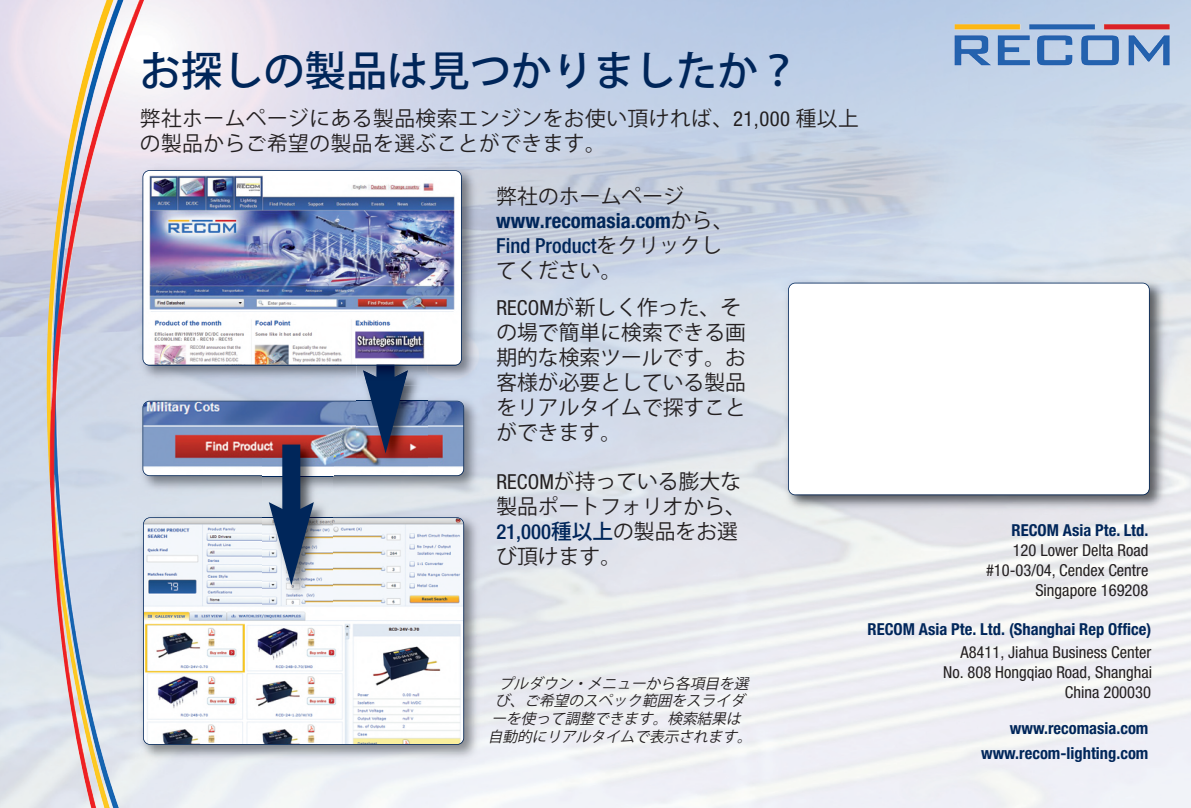
<style>
.page{position:relative;width:1191px;height:808px;background:#fff}
.page>*{position:absolute;margin:0;border:0;box-sizing:border-box;transform-origin:0 0}
.t1{font:500 41.25px "Koz Go Pro";color:#00265a}
.t2{font:20.7px/24.9px "Koz Go Pro";letter-spacing:.005em;color:#231f20}
.t3{font:20.7px/24.9px "Koz Go Pro";letter-spacing:.025em;color:#231f20}
.t4{font:700 condensed 20.7px/24.9px "Helvetica Neue";color:#00265a}
.t5{font:500 condensed 20.7px "Helvetica Neue";color:#00265a}
.t6{font:condensed 16.5px/19.8px "Helvetica Neue";color:#231f20;text-align:right}
.t7{font:700 condensed 16.5px/24.3px "Helvetica Neue";color:#00265a;text-align:right}
.t8{font:italic 14.7px/17.5px "Koz Go Pro";color:#231f20;text-align:center}
.s1{font-family:"Helvetica Neue";font-stretch:condensed}
.s2{font-family:"Koz Go Pro";font-weight:400;font-stretch:normal;color:#231f20}
.s3{font-weight:500}
.s4{font-family:"Koz Go Pro";font-stretch:normal}
</style>
<div class="page">
<img style="left:0;top:0;width:1191px;height:808px">
<img style="left:124px;top:0;width:15px;height:38px">
<img style="left:135px;top:511px;width:349px;height:253px">
<svg style="left:143px;top:517px;width:321px;height:228px"></svg>
<img style="left:136px;top:394px;width:348px;height:102px">
<img style="left:142px;top:385px;width:322px;height:91px">
<img style="left:262px;top:438px;width:71px;height:167px">
<div style="left:282px;top:445px;width:18px;height:73px;background:#00265a"></div>
<svg style="left:269px;top:502px;width:45px;height:83px"></svg>
<img style="left:781px;top:276px;width:387px;height:239px">
<svg style="left:788px;top:283px;width:361px;height:212px"></svg>
<img style="left:136px;top:163px;width:345px;height:222px">
<img style="left:356px;top:366px;width:71px;height:19px">
<img style="left:363px;top:366px;width:45px;height:19px">
<svg style="left:142px;top:170px;width:320px;height:196px"></svg>
<div style="left:149px;top:173px;width:305px;height:138px;background:#fff"></div>
<img style="left:150px;top:175px;width:304px;height:135px">
<img style="left:954px;top:24px;width:215px;height:41px">
<h1 class="t1" style="left:140px;top:44px;width:661px">お探しの製品は見つかりましたか？</h1>
<p class="t3" style="left:140px;top:107px;width:720px">弊社ホームページにある製品検索エンジンをお使い頂ければ、<span class="s1">21,000</span> 種以上の製品からご希望の製品を選ぶことができます。</p>
<p class="t2" style="left:496px;top:184px;width:189px">弊社のホームページ</p>
<p class="t4" style="left:496px;top:208px;width:239px">www.recomasia.com<span class="s2">から、<br></span><span class="s3">Find Product</span><span class="s2">をクリックし</span></p>
<p class="t2" style="left:496px;top:252px;width:246px;line-height:37.2px">てください。<br><span class="s1">RECOM</span>が新しく作った、そ</p>
<p class="t2" style="left:496px;top:321px;width:251px;text-align:justify">の場で簡単に検索できる画期的な検索ツールです。お客様が必要としている製品をリアルタイムで探すことができます。</p>
<p class="t2" style="left:496px;top:470px;width:251px"><span class="s1">RECOM</span>が持っている膨大な製品ポートフォリオから、</p>
<p class="t5" style="left:496px;top:519px;width:243px">21,000<span class="s4">種以上</span><span class="s2">の製品をお選</span></p>
<p class="t2" style="left:496px;top:544px;width:126px">び頂けます。</p>
<p class="t8" style="left:488px;top:675px;width:270px">プルダウン・メニューから各項目を選び、ご希望のスペック範囲をスライダーを使って調整できます。検索結果は自動的にリアルタイムで表示されます。</p>
<p class="t7" style="left:1011px;top:518px;width:138px">RECOM Asia Pte. Ltd.</p>
<p class="t6" style="left:986px;top:540px;width:164px">120 Lower Delta Road #10-03/04, Cendex Centre<br>Singapore 169208</p>
<p class="t7" style="left:867px;top:617px;width:285px">RECOM Asia Pte. Ltd. (Shanghai Rep Office)</p>
<p class="t6" style="left:960px;top:642px;width:192px">A8411, Jiahua Business Center</p>
<p class="t6" style="left:1065px;top:682px;width:88px">China 200030</p>
<p class="t7" style="left:981px;top:716px;width:169px">www.recomasia.com www.recom-lighting.com</p>
<p class="t6" style="left:943px;top:662px;width:210px">No. 808 Hongqiao Road, Shanghai</p>
</div>
